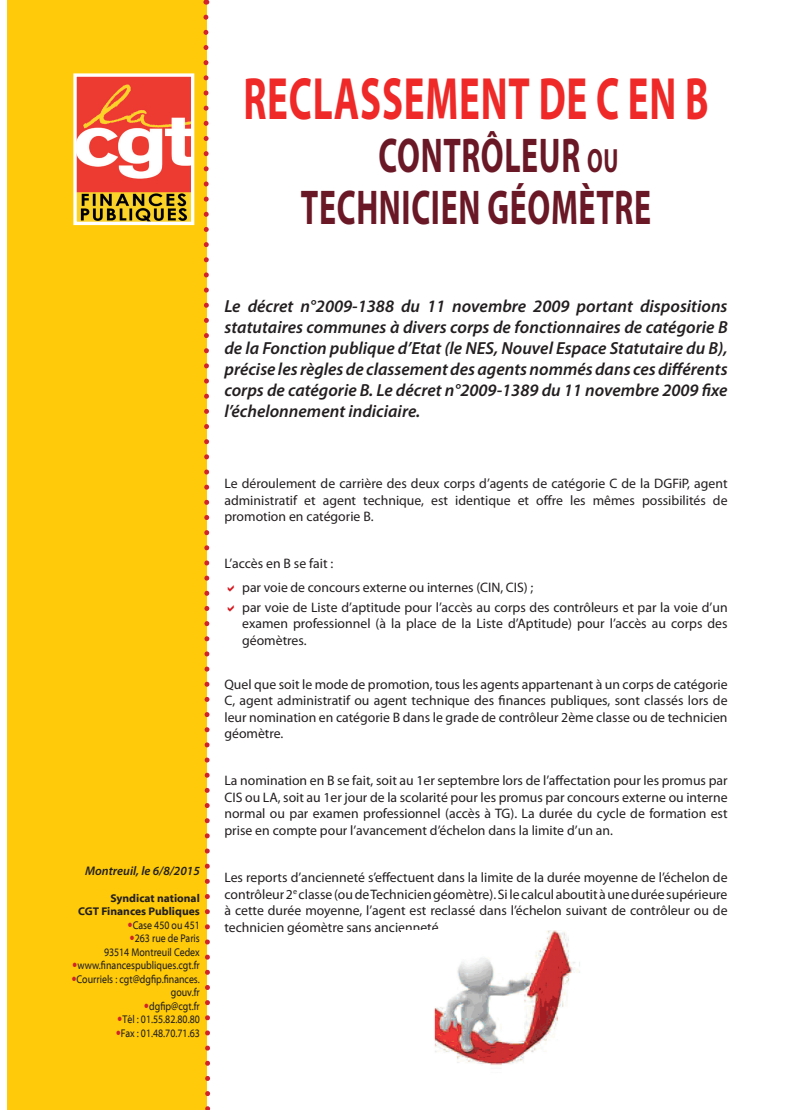
<style>
.page{position:relative;width:801px;height:1110px;background:#fff}
.page>*{position:absolute;margin:0;border:0;box-sizing:border-box;transform-origin:0 0}
.t1{font:700 60px "Myriad Pro";letter-spacing:.02em;color:#ee2928;scale:.65 1}
.t2{font:700 49px/52.5px "Myriad Pro";letter-spacing:.02em;color:#6a1826;scale:.65 1}
.t3{font:italic 600 17.5px/21px "Myriad Pro";color:#231f20;text-align:justify}
.t4{font:13.75px/16.5px "Myriad Pro";color:#231f20;text-align:justify}
.t5{font:italic 600 12.5px "Myriad Pro";color:#231f20}
.t6{font:11.25px/13.5px "Myriad Web Pro";color:#231f20;text-align:right;scale:.85 1}
.t7{font:700 11.25px/13.5px "Myriad Web Pro";color:#231f20;text-align:right}
.s1{font-size:33.75px}
</style>
<div class="page">
<div style="left:7px;top:1px;width:200px;height:1108px;background:#feca0a"></div>
<svg style="left:201px;top:14px;width:10px;height:1096px"></svg>
<img style="left:77px;top:77px;width:113px;height:144px">
<div style="left:73px;top:73px;width:121px;height:152px;border:3px solid #fff"></div>
<img style="left:434px;top:930px;width:146px;height:136px">
<h1 class="t1" style="left:243px;top:60px;width:717px">RECLASSEMENT DE C EN B</h1>
<h2 class="t2" style="left:301px;top:127px;width:540px;text-indent:78px">CONTRÔLEUR <span class="s1">OU<br></span>TECHNICIEN GÉOMÈTRE</h2>
<p class="t5" style="left:85px;top:862px;width:116px">Montreuil, le 6/8/2015</p>
<p class="t7" style="left:78px;top:891px;width:123px">Syndicat national<br>CGT Finances Publiques</p>
<p class="t6" style="left:77px;top:918px;width:146px">Case 450 ou 451<br>263 rue de Paris<br>93514 Montreuil Cedex www.financespubliques.cgt.fr<br>Courriels : cgt@dgfip.finances. gouv.fr<br>dgfip@cgt.fr<br>Tél : 01.55.82.80.80<br>Fax : 01.48.70.71.63</p>
<p class="t3" style="left:224px;top:295px;width:505px">Le décret n°2009-1388 du 11 novembre 2009 portant dispositions statutaires communes à divers corps de fonctionnaires de catégorie B de la Fonction publique d’Etat (le NES, Nouvel Espace Statutaire du B), précise les règles de classement des agents nommés dans ces différents corps de catégorie B. Le décret n°2009-1389 du 11 novembre 2009 fixe l’échelonnement indiciaire.</p>
<p class="t4" style="left:224px;top:475px;width:504px">Le déroulement de carrière des deux corps d’agents de catégorie C de la DGFiP, agent administratif et agent technique, est identique et offre les mêmes possibilités de promotion en catégorie B.</p>
<p class="t4" style="left:242px;top:551px;width:293px;line-height:23.6px;text-indent:-18px">L’accès en B se fait :<br>par voie de concours externe ou internes (CIN, CIS) ;</p>
<p class="t4" style="left:242px;top:598px;width:487px">par voie de Liste d’aptitude pour l’accès au corps des contrôleurs et par la voie d’un examen professionnel (à la place de la Liste d’Aptitude) pour l’accès au corps des géomètres.</p>
<p class="t4" style="left:224px;top:675px;width:505px">Quel que soit le mode de promotion, tous les agents appartenant à un corps de catégorie C, agent administratif ou agent technique des finances publiques, sont classés lors de leur nomination en catégorie B dans le grade de contrôleur 2ème classe ou de technicien géomètre.</p>
<p class="t4" style="left:224px;top:772px;width:505px">La nomination en B se fait, soit au 1er septembre lors de l’affectation pour les promus par CIS ou LA, soit au 1er jour de la scolarité pour les promus par concours externe ou interne normal ou par examen professionnel (accès à TG). La durée du cycle de formation est prise en compte pour l’avancement d’échelon dans la limite d’un an.</p>
<p class="t4" style="left:224px;top:868px;width:505px">Les reports d’ancienneté s’effectuent dans la limite de la durée moyenne de l’échelon de contrôleur 2<sup>e</sup> classe (ou de Technicien géomètre). Si le calcul aboutit à une durée supérieure à cette durée moyenne, l’agent est reclassé dans l’échelon suivant de contrôleur ou de technicien géomètre sans ancienneté.</p>
</div>
